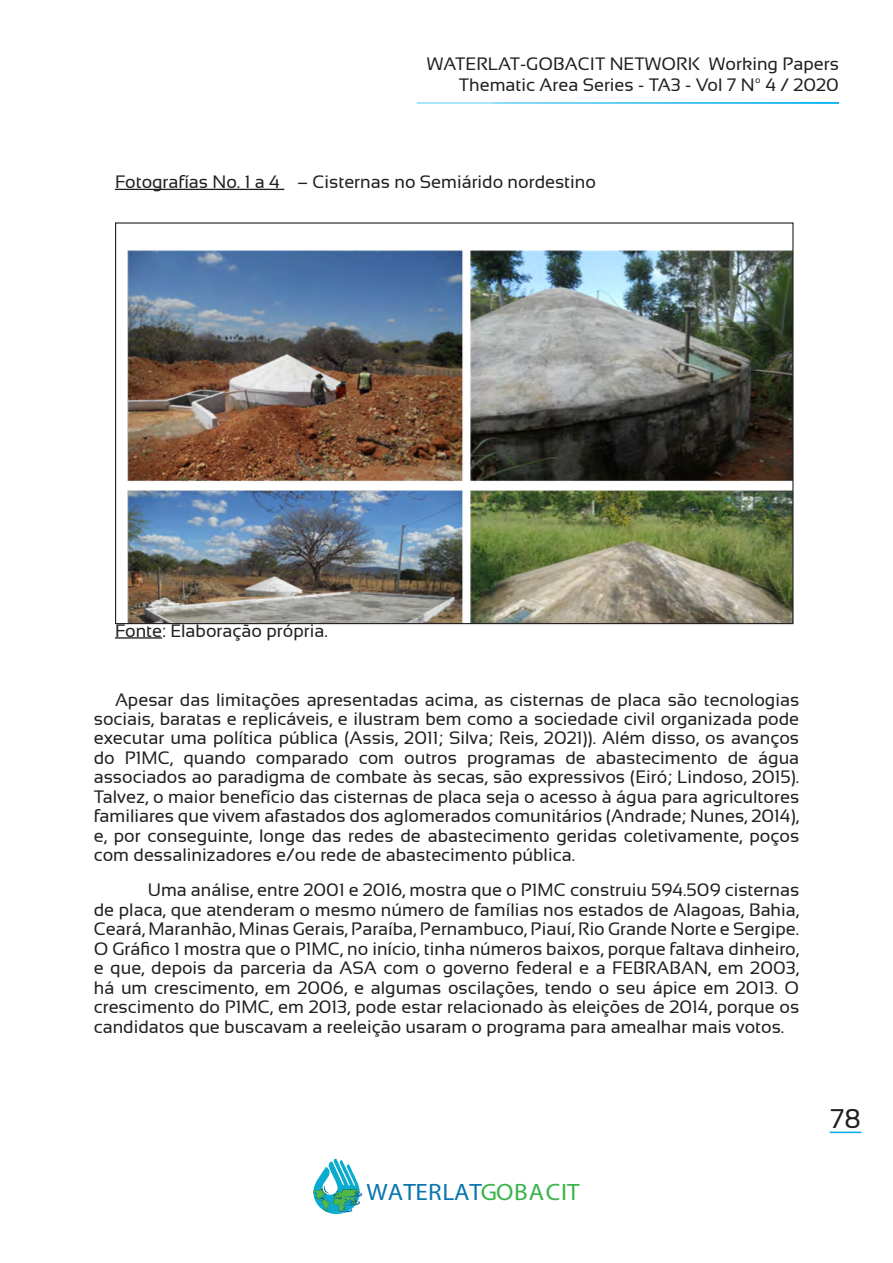
<style>
.page{position:relative;width:893px;height:1263px;background:#fff}
.page>*{position:absolute;margin:0;border:0;box-sizing:border-box;transform-origin:0 0}
.t1{font:27px "Sansation";color:#231f20}
.t2{font:700 23.7px "Sansation";letter-spacing:.005em;color:#0a76af;scale:1.06 1}
.Normal_Sans{font:18px/19.5px "Sansation";color:#231f20;text-align:justify}
.s1{color:#3ab44a}
</style>
<div class="page">
<hr style="left:417px;top:102px;width:422px;height:2px;background:#00aeef">
<svg style="left:313px;top:1158px;width:48px;height:56px"></svg>
<img style="left:337px;top:1193px;width:25px;height:13px">
<hr style="left:830px;top:1131px;width:31px;height:2px;background:#00aeef">
<hr style="left:115px;top:189px;width:169px;height:1px;background:#231f20">
<hr style="left:115px;top:637px;width:47px;height:2px;background:#231f20">
<img style="left:127px;top:250px;width:664px;height:372px">
<p class="Normal_Sans" style="left:427px;top:53px;width:414px;line-height:21.6px;text-align:right">WATERLAT-GOBACIT NETWORK Working Papers<br>Thematic Area Series - TA3 - Vol 7 Nº 4 / 2020</p>
<p class="Normal_Sans" style="left:115px;top:172px;width:482px">Fotografías No. 1 a 4 – Cisternas no Semiárido nordestino</p>
<p class="Normal_Sans" style="left:115px;top:620px;width:214px">Fonte: Elaboração própria.</p>
<p class="Normal_Sans" style="left:94px;top:689px;width:707px;text-indent:21px">Apesar das limitações apresentadas acima, as cisternas de placa são tecnologias sociais, baratas e replicáveis, e ilustram bem como a sociedade civil organizada pode executar uma política pública (Assis, 2011; Silva; Reis, 2021)). Além disso, os avanços do P1MC, quando comparado com outros programas de abastecimento de água associados ao paradigma de combate às secas, são expressivos (Eiró; Lindoso, 2015).<br>Talvez, o maior benefício das cisternas de placa seja o acesso à água para agricultores familiares que vivem afastados dos aglomerados comunitários (Andrade; Nunes, 2014), e, por conseguinte, longe das redes de abastecimento geridas coletivamente, poços com dessalinizadores e/ou rede de abastecimento pública.</p>
<p class="Normal_Sans" style="left:94px;top:880px;width:707px;text-indent:54px">Uma análise, entre 2001 e 2016, mostra que o P1MC construiu 594.509 cisternas de placa, que atenderam o mesmo número de famílias nos estados de Alagoas, Bahia, Ceará, Maranhão, Minas Gerais, Paraíba, Pernambuco, Piauí, Rio Grande Norte e Sergipe.<br>O Gráfico 1 mostra que o P1MC, no início, tinha números baixos, porque faltava dinheiro, e que, depois da parceria da ASA com o governo federal e a FEBRABAN, em 2003, há um crescimento, em 2006, e algumas oscilações, tendo o seu ápice em 2013. O crescimento do P1MC, em 2013, pode estar relacionado às eleições de 2014, porque os candidatos que buscavam a reeleição usaram o programa para amealhar mais votos.</p>
<h2 class="t2" style="left:366px;top:1177px;width:202px">WATERLAT<span class="s1">GOBACIT</span></h2>
<h1 class="t1" style="left:830px;top:1103px;width:32px">78</h1>
</div>
